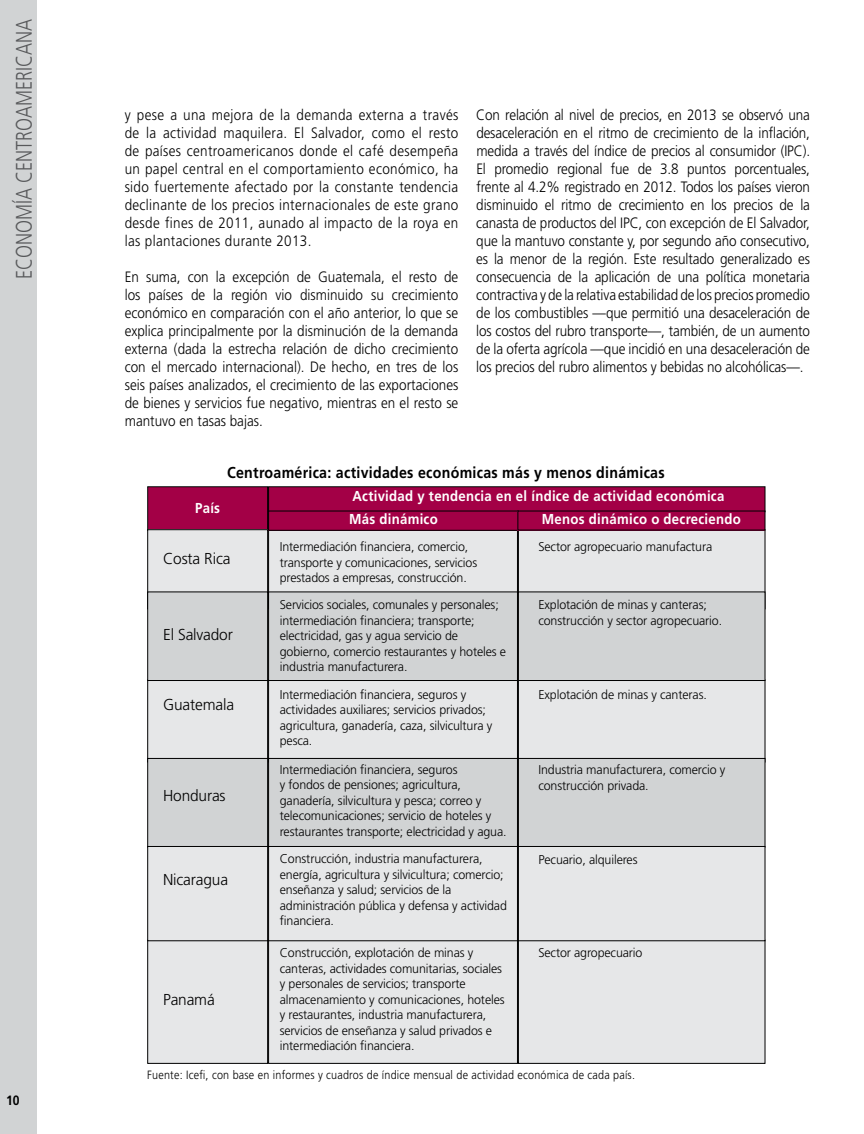
<style>
.page{position:relative;width:864px;height:1134px;background:#fff}
.page>*{position:absolute;margin:0;border:0;box-sizing:border-box;transform-origin:0 0}
.t1{font:300 22.5px "Frutiger LT Std";color:#58595b;scale:.8 1}
.t2{font:700 15.75px "Frutiger LT Std";letter-spacing:.02em;color:#000;scale:.9 1}
.t3{font:300 15.75px "Frutiger LT Std";letter-spacing:-.01em;color:#000}
.t4{font:300 15px/18px "Frutiger LT Std";color:#000;text-align:justify;scale:.9 1}
.t5{font:700 14.4px/23.2px "Frutiger LT Std";letter-spacing:.02em;color:#fff;scale:.92 1}
.t6{font:700 13.5px "Frutiger LT Std";color:#000;scale:.9 1}
.t7{font:300 12.75px/15.5px "Frutiger LT Std";letter-spacing:-.01em;color:#000}
.t8{font:300 12px "Frutiger LT Std";letter-spacing:.02em;color:#000;scale:.9 1}
</style>
<div class="page">
<div style="left:0;top:0;width:36px;height:1134px;background:#d1d3d4"></div>
<div style="left:518px;top:530px;width:247px;height:79px;background:#e6e7e8"></div>
<div style="left:518px;top:680px;width:247px;height:82px;background:#e6e7e8"></div>
<div style="left:518px;top:940px;width:247px;height:123px;background:#e6e7e8"></div>
<div style="left:518px;top:940px;width:247px;height:124px;border:1px solid #000"></div>
<div style="left:518px;top:592px;width:247px;height:89px;background:#d1d3d4"></div>
<div style="left:518px;top:591px;width:247px;height:90px;border:1px solid #000"></div>
<div style="left:518px;top:758px;width:247px;height:89px;background:#d1d3d4"></div>
<div style="left:518px;top:758px;width:247px;height:90px;border:1px solid #000"></div>
<div style="left:518px;top:846px;width:247px;height:95px;background:#e6e7e8"></div>
<div style="left:518px;top:846px;width:247px;height:95px;border:1px solid #000"></div>
<div style="left:148px;top:487px;width:120px;height:43px;background:#a30046"></div>
<div style="left:147px;top:486px;width:121px;height:45px;border:1px solid #000"></div>
<div style="left:148px;top:530px;width:120px;height:79px;background:#e6e7e8"></div>
<div style="left:147px;top:529px;width:121px;height:80px;border:1px solid #000"></div>
<div style="left:148px;top:680px;width:120px;height:82px;background:#e6e7e8"></div>
<div style="left:147px;top:679px;width:121px;height:83px;border:1px solid #000"></div>
<div style="left:148px;top:940px;width:120px;height:123px;background:#e6e7e8"></div>
<div style="left:147px;top:940px;width:121px;height:124px;border:1px solid #000"></div>
<div style="left:148px;top:592px;width:120px;height:89px;background:#d1d3d4"></div>
<div style="left:147px;top:591px;width:121px;height:90px;border:1px solid #000"></div>
<div style="left:148px;top:758px;width:120px;height:89px;background:#d1d3d4"></div>
<div style="left:147px;top:758px;width:121px;height:90px;border:1px solid #000"></div>
<div style="left:148px;top:846px;width:120px;height:95px;background:#e6e7e8"></div>
<div style="left:147px;top:846px;width:121px;height:95px;border:1px solid #000"></div>
<div style="left:269px;top:530px;width:248px;height:79px;background:#e6e7e8"></div>
<div style="left:269px;top:680px;width:248px;height:82px;background:#e6e7e8"></div>
<div style="left:269px;top:940px;width:248px;height:123px;background:#e6e7e8"></div>
<div style="left:268px;top:940px;width:250px;height:124px;border:1px solid #000"></div>
<div style="left:269px;top:592px;width:248px;height:89px;background:#d1d3d4"></div>
<div style="left:268px;top:591px;width:250px;height:90px;border:1px solid #000"></div>
<div style="left:269px;top:758px;width:248px;height:89px;background:#d1d3d4"></div>
<div style="left:268px;top:758px;width:250px;height:90px;border:1px solid #000"></div>
<div style="left:269px;top:846px;width:248px;height:95px;background:#e6e7e8"></div>
<div style="left:268px;top:846px;width:250px;height:95px;border:1px solid #000"></div>
<div style="left:269px;top:487px;width:496px;height:25px;background:#a30046"></div>
<div style="left:269px;top:511px;width:249px;height:19px;background:#a30046"></div>
<div style="left:268px;top:511px;width:251px;height:20px;border:1px solid #000"></div>
<div style="left:518px;top:511px;width:247px;height:19px;background:#a30046"></div>
<h1 class="t1" style="left:11px;top:279px;width:327px;rotate:-90deg">ECONOMÍa centroamericana</h1>
<p class="t6" style="left:6px;top:1093px;width:17px">10</p>
<p class="t4" style="left:125px;top:106px;width:372px">y pese a una mejora de la demanda externa a través de la actividad maquilera. El Salvador, como el resto de países centroamericanos donde el café desempeña un papel central en el comportamiento económico, ha sido fuertemente afectado por la constante tendencia declinante de los precios internacionales de este grano desde fines de 2011, aunado al impacto de la roya en las plantaciones durante 2013.</p>
<p class="t4" style="left:125px;top:268px;width:372px">En suma, con la excepción de Guatemala, el resto de los países de la región vio disminuido su crecimiento económico en comparación con el año anterior, lo que se explica principalmente por la disminución de la demanda externa (dada la estrecha relación de dicho crecimiento con el mercado internacional). De hecho, en tres de los seis países analizados, el crecimiento de las exportaciones de bienes y servicios fue negativo, mientras en el resto se mantuvo en tasas bajas.</p>
<p class="t4" style="left:476px;top:106px;width:372px">Con relación al nivel de precios, en 2013 se observó una desaceleración en el ritmo de crecimiento de la inflación, medida a través del índice de precios al consumidor (IPC).<br>El promedio regional fue de 3.8 puntos porcentuales, frente al 4.2% registrado en 2012. Todos los países vieron disminuido el ritmo de crecimiento en los precios de la canasta de productos del IPC, con excepción de El Salvador, que la mantuvo constante y, por segundo año consecutivo, es la menor de la región. Este resultado generalizado es consecuencia de la aplicación de una política monetaria contractiva y de la relativa estabilidad de los precios promedio de los combustibles —que permitió una desaceleración de los costos del rubro transporte—, también, de un aumento de la oferta agrícola —que incidió en una desaceleración de los precios del rubro alimentos y bebidas no alcohólicas—.</p>
<p class="t2" style="left:227px;top:464px;width:488px">Centroamérica: actividades económicas más y menos dinámicas</p>
<p class="t5" style="left:195px;top:496px;width:29px">País</p>
<p class="t5" style="left:349px;top:485px;width:409px">Actividad y tendencia en el índice de actividad económica<br>Más dinámico</p>
<p class="t5" style="left:542px;top:508px;width:218px">Menos dinámico o decreciendo</p>
<p class="t3" style="left:163px;top:550px;width:69px">Costa Rica</p>
<p class="t3" style="left:163px;top:625px;width:71px">El Salvador</p>
<p class="t3" style="left:163px;top:695px;width:72px">Guatemala</p>
<p class="t3" style="left:163px;top:786px;width:64px">Honduras</p>
<p class="t3" style="left:163px;top:871px;width:66px">Nicaragua</p>
<p class="t3" style="left:163px;top:991px;width:53px">Panamá</p>
<p class="t7" style="left:280px;top:540px;width:199px">Intermediación financiera, comercio, transporte y comunicaciones, servicios prestados a empresas, construcción.</p>
<p class="t7" style="left:280px;top:597px;width:228px">Servicios sociales, comunales y personales; intermediación financiera; transporte; electricidad, gas y agua servicio de gobierno, comercio restaurantes y hoteles e industria manufacturera.</p>
<p class="t7" style="left:280px;top:687px;width:214px">Intermediación financiera, seguros y actividades auxiliares; servicios privados; agricultura, ganadería, caza, silvicultura y pesca.</p>
<p class="t7" style="left:280px;top:762px;width:228px">Intermediación financiera, seguros<br>y fondos de pensiones; agricultura, ganadería, silvicultura y pesca; correo y telecomunicaciones; servicio de hoteles y restaurantes transporte; electricidad y agua.</p>
<p class="t7" style="left:280px;top:852px;width:229px">Construcción, industria manufacturera, energía, agricultura y silvicultura; comercio; enseñanza y salud; servicios de la administración pública y defensa y actividad financiera.</p>
<p class="t7" style="left:280px;top:945px;width:226px">Construcción, explotación de minas y canteras, actividades comunitarias, sociales y personales de servicios; transporte almacenamiento y comunicaciones, hoteles y restaurantes, industria manufacturera, servicios de enseñanza y salud privados e intermediación financiera.</p>
<p class="t7" style="left:538px;top:540px;width:175px">Sector agropecuario manufactura</p>
<p class="t7" style="left:538px;top:598px;width:185px">Explotación de minas y canteras; construcción y sector agropecuario.</p>
<p class="t7" style="left:538px;top:687px;width:170px">Explotación de minas y canteras.</p>
<p class="t7" style="left:538px;top:762px;width:188px">Industria manufacturera, comercio y construcción privada.</p>
<p class="t7" style="left:538px;top:852px;width:101px">Pecuario, alquileres</p>
<p class="t7" style="left:538px;top:945px;width:106px">Sector agropecuario</p>
<p class="t8" style="left:147px;top:1069px;width:544px">Fuente: Icefi, con base en informes y cuadros de índice mensual de actividad económica de cada país.</p>
</div>
